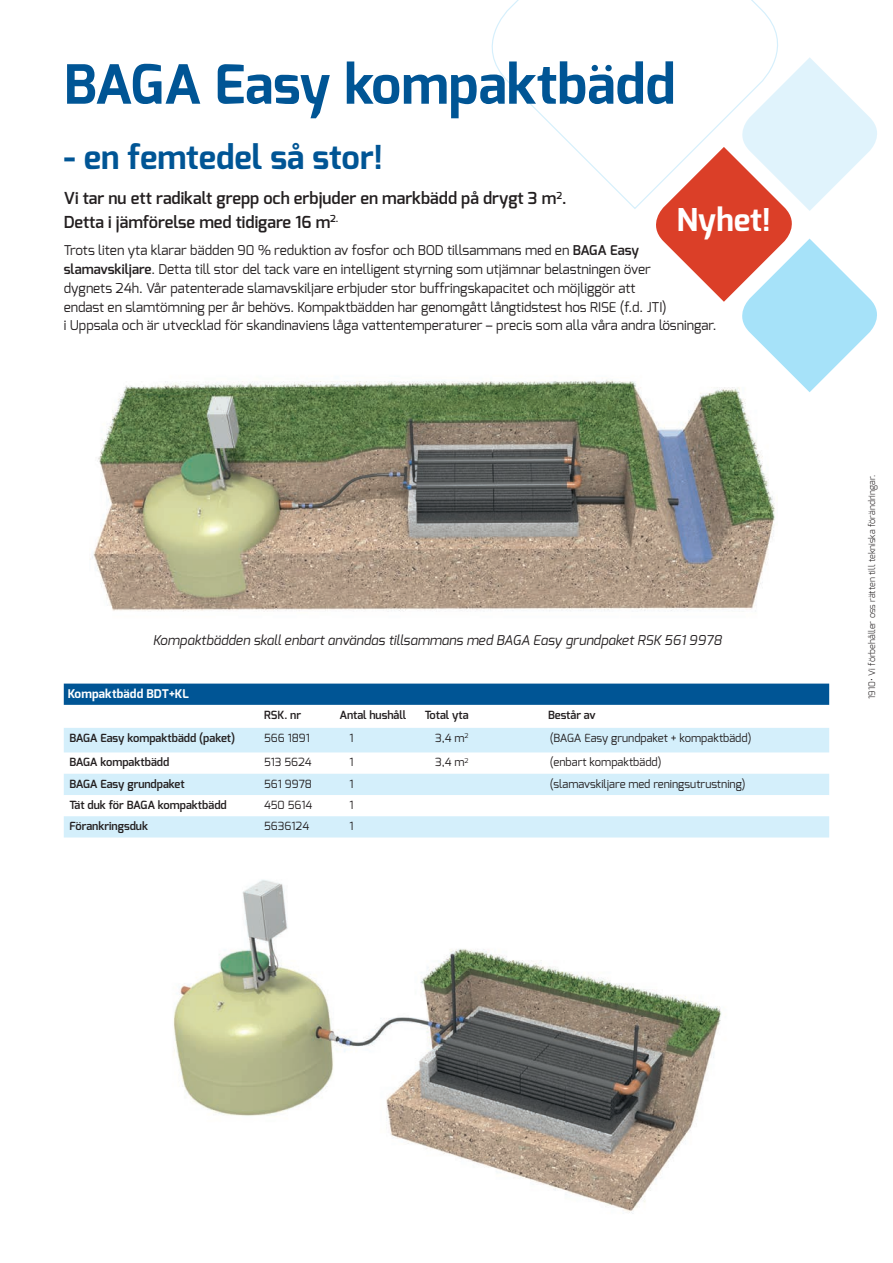
<style>
.page{position:relative;width:893px;height:1263px;background:#fff}
.page>*{position:absolute;margin:0;border:0;box-sizing:border-box;transform-origin:0 0}
.t1{font:700 54px "Exo";color:#005595}
.t2{font:700 33px "Exo";color:#005595}
.t3{font:700 31.35px "Exo";color:#fff}
.t4{font:600 16.5px/23.2px "Exo";color:#231f20}
.t5{font:13.5px/18.8px "Exo";color:#231f20}
.t6{font:italic 13.5px "Exo";color:#231f20}
.t7{font:700 12px "Exo";letter-spacing:.01em;color:#fff}
.t8{font:11.25px "Exo";color:#231f20}
.t9{font:600 11.25px "Exo";color:#231f20}
.t10{font:300 9px "Exo";color:#231f20}
.s1{font-weight:600}
</style>
<div class="page">
<img style="left:90px;top:380px;width:685px;height:232px">
<svg style="left:491px;top:0;width:287px;height:209px"></svg>
<svg style="left:646px;top:57px;width:231px;height:335px"></svg>
<img style="left:173px;top:880px;width:549px;height:334px">
<div style="left:64px;top:684px;width:765px;height:21px;background:#005595"></div>
<svg style="left:64px;top:728px;width:765px;height:109px;fill:#d4effb"></svg>
<h1 class="t1" style="left:64px;top:50px;width:613px">BAGA Easy kompaktbädd</h1>
<h2 class="t2" style="left:64px;top:136px;width:321px">- en femtedel så stor!</h2>
<p class="t4" style="left:64px;top:187px;width:504px">Vi tar nu ett radikalt grepp och erbjuder en markbädd på drygt 3 m<sup>2</sup>.<br>Detta i jämförelse med tidigare 16 m<sup>2.</sup></p>
<p class="t5" style="left:64px;top:241px;width:654px">Trots liten yta klarar bädden 90 % reduktion av fosfor och BOD tillsammans med en <span class="s1">BAGA Easy slamavskiljare</span>. Detta till stor del tack vare en intelligent styrning som utjämnar belastningen över<br>dygnets 24h. Vår patenterade slamavskiljare erbjuder stor buffringskapacitet och möjliggör att<br>endast en slamtömning per år behövs. Kompaktbädden har genomgått långtidstest hos RISE (f.d. JTI)<br>i Uppsala och är utvecklad för skandinaviens låga vattentemperaturer – precis som alla våra andra lösningar.</p>
<h3 class="t3" style="left:677px;top:200px;width:95px">Nyhet!</h3>
<p class="t6" style="left:153px;top:631px;width:570px">Kompaktbädden skall enbart användas tillsammans med BAGA Easy grundpaket RSK 561 9978</p>
<p class="t7" style="left:68px;top:686px;width:123px">Kompaktbädd BDT+KL</p>
<p class="t9" style="left:264px;top:707px;width:38px">RSK. nr</p>
<p class="t9" style="left:339px;top:707px;width:69px">Antal hushåll</p>
<p class="t9" style="left:425px;top:707px;width:45px">Total yta</p>
<p class="t9" style="left:548px;top:707px;width:49px">Består av</p>
<p class="t9" style="left:69px;top:730px;width:167px">BAGA Easy kompaktbädd (paket)</p>
<p class="t8" style="left:264px;top:730px;width:47px">566 1891</p>
<p class="t8" style="left:350px;top:730px;width:6px">1</p>
<p class="t8" style="left:435px;top:730px;width:35px">3,4 m<sup>2</sup></p>
<p class="t8" style="left:550px;top:730px;width:203px">(BAGA Easy grundpaket + kompaktbädd)</p>
<p class="t9" style="left:69px;top:755px;width:102px">BAGA kompaktbädd</p>
<p class="t8" style="left:264px;top:755px;width:49px">513 5624</p>
<p class="t8" style="left:350px;top:755px;width:6px">1</p>
<p class="t8" style="left:435px;top:755px;width:35px">3,4 m<sup>2</sup></p>
<p class="t8" style="left:550px;top:755px;width:113px">(enbart kompaktbädd)</p>
<p class="t9" style="left:69px;top:776px;width:117px">BAGA Easy grundpaket</p>
<p class="t8" style="left:264px;top:776px;width:49px">561 9978</p>
<p class="t8" style="left:350px;top:776px;width:6px">1</p>
<p class="t8" style="left:550px;top:776px;width:197px">(slamavskiljare med reningsutrustning)</p>
<p class="t9" style="left:69px;top:797px;width:159px">Tät duk för BAGA kompaktbädd</p>
<p class="t8" style="left:264px;top:797px;width:50px">450 5614</p>
<p class="t8" style="left:350px;top:797px;width:6px">1</p>
<p class="t9" style="left:69px;top:819px;width:80px">Förankringsduk</p>
<p class="t8" style="left:264px;top:819px;width:47px">5636124</p>
<p class="t8" style="left:350px;top:819px;width:6px">1</p>
<p class="t10" style="left:866px;top:699px;width:225px;rotate:-90deg">1910• Vi förbehåller oss rätten till tekniska förändringar.</p>
</div>
